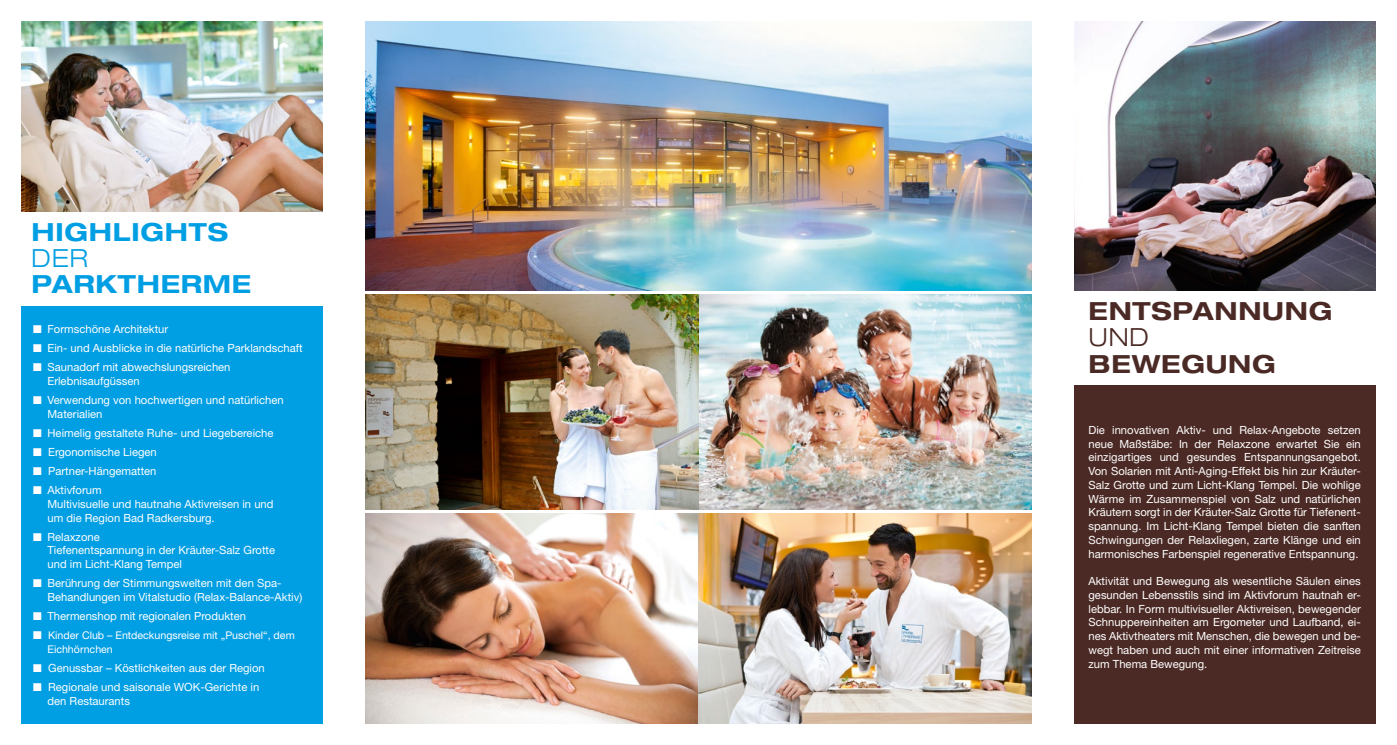
<style>
.page{position:relative;width:1397px;height:745px;background:#fff}
.page>*{position:absolute;margin:0;border:0;box-sizing:border-box;transform-origin:0 0}
.t1{font:700 expanded 25px "Helvetica Neue LT Pro";letter-spacing:.03em;color:#009ee3}
.t2{font:700 expanded 25px "Helvetica Neue LT Pro";letter-spacing:.03em;color:#4b2a25}
.t3{font:300 expanded 25px "Helvetica Neue LT Pro";color:#009ee3}
.t4{font:300 expanded 25px "Helvetica Neue LT Pro";color:#4b2a25}
.t5{font:11.25px/13.8px "Helvetica Neue LT Pro";color:#fff}
.t6{font:10.62px/13.8px "Helvetica Neue LT Pro";color:#fff}
</style>
<div class="page">
<div style="left:21px;top:306px;width:301px;height:417px;background:#009ee3"></div>
<div style="left:1074px;top:385px;width:301px;height:338px;background:#4b2a25"></div>
<img style="left:1074px;top:21px;width:301px;height:270px">
<img style="left:365px;top:21px;width:666px;height:270px">
<img style="left:365px;top:513px;width:666px;height:210px">
<img style="left:365px;top:294px;width:666px;height:215px">
<img style="left:21px;top:21px;width:301px;height:191px">
<h1 class="t1" style="left:32px;top:215px;width:198px">HIGHLIGHTS</h1>
<h1 class="t3" style="left:32px;top:242px;width:20px">DER</h1>
<h1 class="t1" style="left:32px;top:268px;width:221px">PARKTHERME</h1>
<p class="t5" style="left:33px;top:321px;width:136px">■ Formschöne Architektur</p>
<p class="t5" style="left:33px;top:340px;width:271px">■ Ein- und Ausblicke in die natürliche Parklandschaft</p>
<p class="t5" style="left:47px;top:359px;width:184px;text-indent:-14px">■ Saunadorf mit abwechslungsreichen<br>Erlebnisaufgüssen</p>
<p class="t5" style="left:47px;top:392px;width:238px;text-indent:-14px">■ Verwendung von hochwertigen und natürlichen<br>Materialien</p>
<p class="t5" style="left:33px;top:425px;width:242px">■ Heimelig gestaltete Ruhe- und Liegebereiche</p>
<p class="t5" style="left:33px;top:444px;width:125px">■ Ergonomische Liegen</p>
<p class="t5" style="left:33px;top:463px;width:125px">■ Partner-Hängematten</p>
<p class="t5" style="left:47px;top:482px;width:227px;text-indent:-14px">■ Aktivforum<br>Multivisuelle und hautnahe Aktivreisen in und um die Region Bad Radkersburg.</p>
<p class="t5" style="left:47px;top:529px;width:229px;text-indent:-14px">■ Relaxzone<br>Tiefenentspannung in der Kräuter-Salz Grotte und im Licht-Klang Tempel</p>
<p class="t5" style="left:47px;top:575px;width:256px;text-indent:-14px">■ Berührung der Stimmungswelten mit den Spa-<br>Behandlungen im Vitalstudio (Relax-Balance-Aktiv)</p>
<p class="t5" style="left:33px;top:608px;width:214px">■ Thermenshop mit regionalen Produkten</p>
<p class="t6" style="left:47px;top:627px;width:249px;text-indent:-14px">■ Kinder Club – Entdeckungsreise mit „Puschel“, dem<br>Eichhörnchen</p>
<p class="t5" style="left:33px;top:660px;width:233px">■ Genussbar – Köstlichkeiten aus der Region</p>
<p class="t5" style="left:47px;top:679px;width:213px;text-indent:-14px">■ Regionale und saisonale WOK-Gerichte in den Restaurants</p>
<h1 class="t2" style="left:1088px;top:294px;width:43px">ENTSPANN</h1>
<h1 class="t2" style="left:1261px;top:294px;width:46px">UNG</h1>
<h1 class="t4" style="left:1088px;top:322px;width:59px">UND</h1>
<h1 class="t2" style="left:1088px;top:347px;width:189px">BEWEGUNG</h1>
<p class="t5" style="left:1088px;top:422px;width:274px;text-align:justify">Die innovativen Aktiv- und Relax-Angebote setzen neue Maßstäbe: In der Relaxzone erwartet Sie ein einzigartiges und gesundes Entspannungsangebot.<br>Von Solarien mit Anti-Aging-Effekt bis hin zur Kräuter-Salz Grotte und zum Licht-Klang Tempel. Die wohlige Wärme im Zusammenspiel von Salz und natürlichen Kräutern sorgt in der Kräuter-Salz Grotte für Tiefenent&shy;spannung. Im Licht-Klang Tempel bieten die sanften Schwingungen der Relaxliegen, zarte Klänge und ein harmonisches Farbenspiel regenerative Entspannung.</p>
<p class="t5" style="left:1088px;top:573px;width:274px;text-align:justify">Aktivität und Bewegung als wesentliche Säulen eines gesunden Lebensstils sind im Aktivforum hautnah er&shy;lebbar. In Form multivisueller Aktivreisen, bewegender Schnuppereinheiten am Ergometer und Laufband, ei&shy;nes Aktivtheaters mit Menschen, die bewegen und be&shy;wegt haben und auch mit einer informativen Zeitreise zum Thema Bewegung.</p>
</div>
